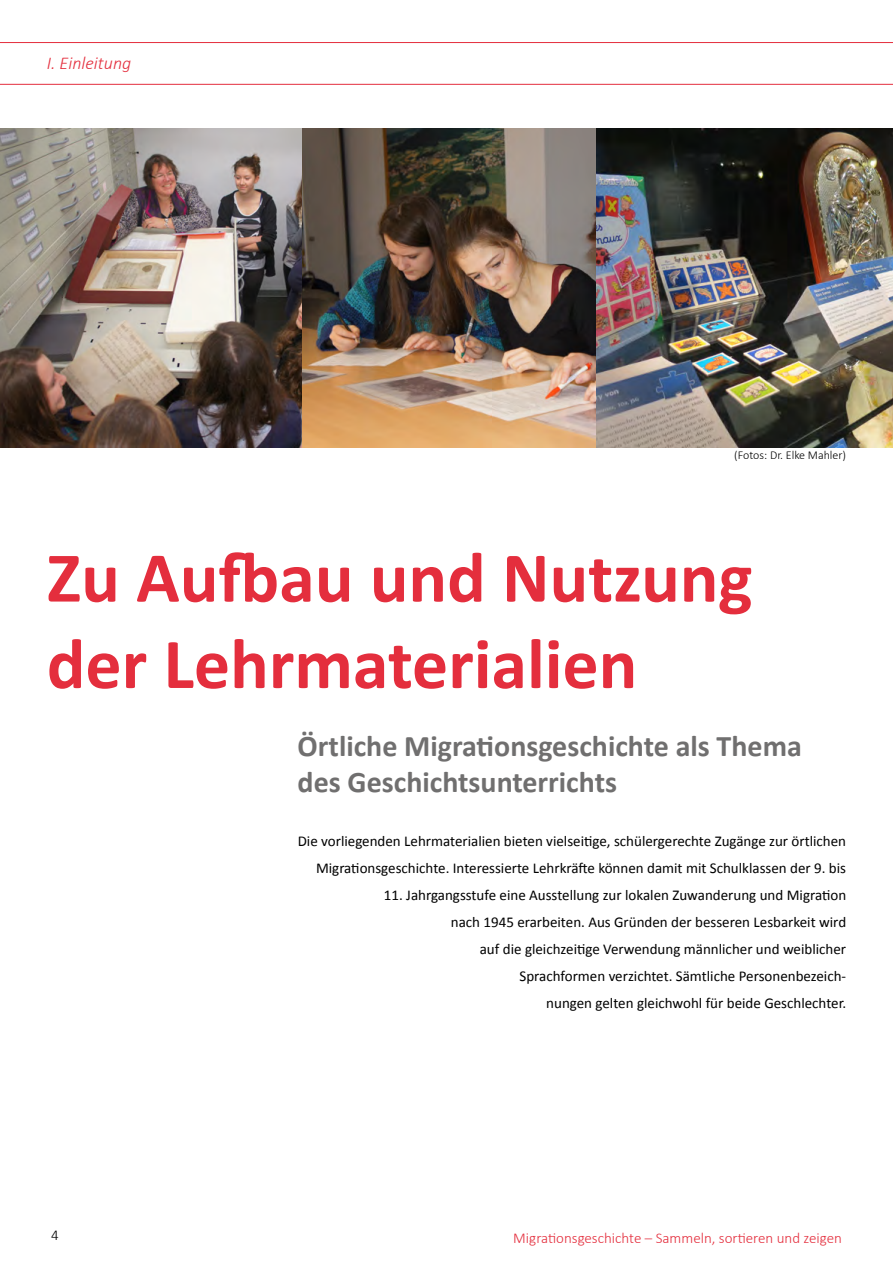
<style>
.page{position:relative;width:893px;height:1263px;background:#fff}
.page>*{position:absolute;margin:0;border:0;box-sizing:border-box;transform-origin:0 0}
.t1{font:700 72px/86.4px "Calibri";color:#e42e3d}
.t2{font:700 30px/36px "Calibri";color:#706f6f}
.t3{font:italic 300 18px "Calibri";color:#e42e3d}
.t4{font:15px/27px "Calibri";color:#000;text-align:right}
.t5{font:300 15px "Calibri";color:#e42e3d}
.t6{font:300 15px "Calibri";color:#000}
.t7{font:300 12px "Calibri";color:#000}
</style>
<div class="page">
<hr style="left:0;top:42px;width:893px;height:1px;background:#e42e3d">
<hr style="left:0;top:84px;width:893px;height:1px;background:#e42e3d">
<img style="left:0;top:129px;width:893px;height:319px">
<p class="t3" style="left:47px;top:52px;width:86px">I. Einleitung</p>
<p class="t7" style="left:734px;top:447px;width:113px">(Fotos: Dr. Elke Mahler)</p>
<h1 class="t1" style="left:47px;top:534px;width:707px">Zu Aufbau und Nutzung der Lehrmaterialien</h1>
<h2 class="t2" style="left:298px;top:728px;width:506px">Örtliche Migrationsgeschichte als Thema des Geschichtsunterrichts</h2>
<p class="t4" style="left:298px;top:827px;width:550px">Die vorliegenden Lehrmaterialien bieten vielseitige, schülergerechte Zugänge zur örtlichen<br>Migrationsgeschichte. Interessierte Lehrkräfte können damit mit Schulklassen der 9. bis</p>
<p class="t4" style="left:384px;top:881px;width:464px">11. Jahrgangsstufe eine Ausstellung zur lokalen Zuwanderung und Migration nach 1945 erarbeiten. Aus Gründen der besseren Lesbarkeit wird<br>auf die gleichzeitige Verwendung männlicher und weiblicher<br>Sprachformen verzichtet. Sämtliche Personenbezeich-<br>nungen gelten gleichwohl für beide Geschlechter.</p>
<p class="t6" style="left:51px;top:1226px;width:9px">4</p>
<p class="t5" style="left:513px;top:1229px;width:330px">Migrationsgeschichte – Sammeln, sortieren und zeigen</p>
</div>
